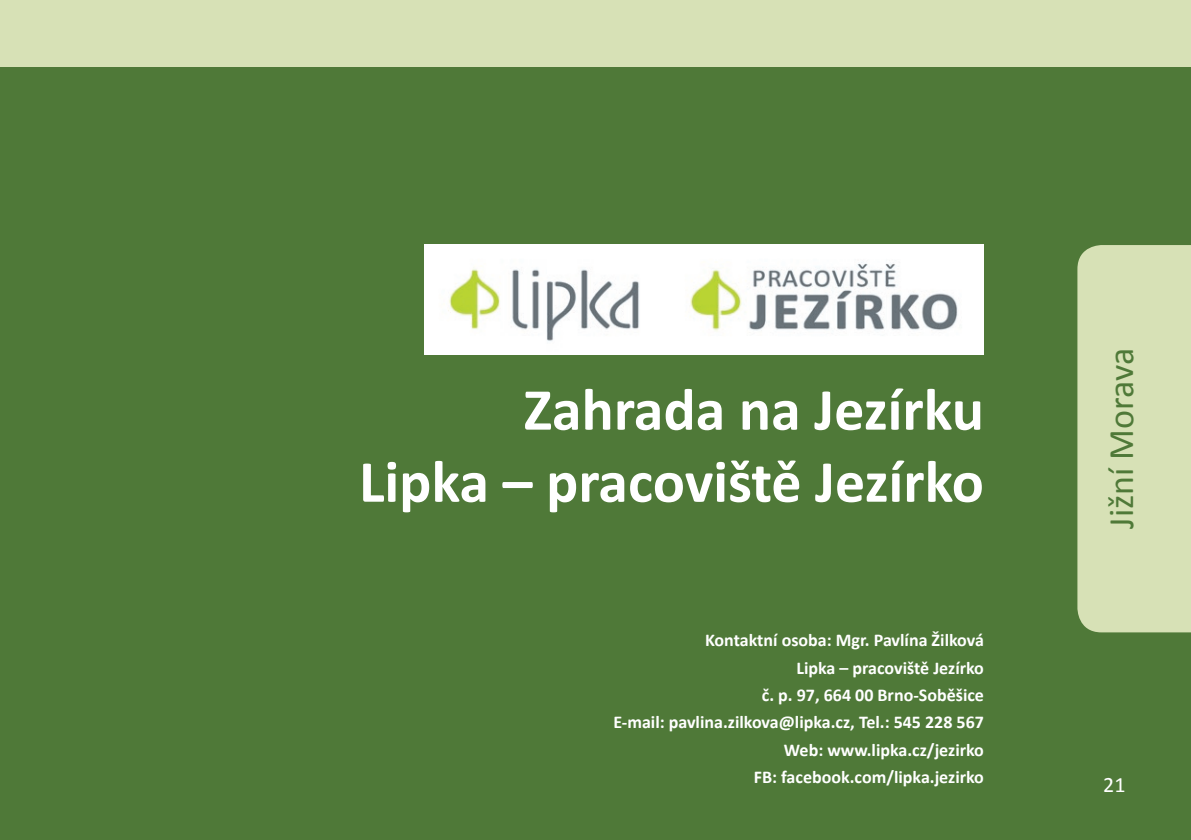
<style>
.page{position:relative;width:1191px;height:840px;background:#fff}
.page>*{position:absolute;margin:0;border:0;box-sizing:border-box;transform-origin:0 0}
.t1{font:700 60px/72px "Calibri";color:#fff;text-align:right}
.t2{font:36px "Calibri";color:#4f7938}
.t3{font:22px "Calibri";color:#fff}
.t4{font:700 18px/27.2px "Calibri";color:#fff;text-align:right}
</style>
<div class="page">
<div style="left:0;top:0;width:1191px;height:67px;background:#d7e1b6"></div>
<div style="left:0;top:67px;width:1191px;height:772px;background:#4f7938"></div>
<div style="left:1077px;top:245px;width:114px;height:387px;background:#d7e1b6"></div>
<img style="left:424px;top:244px;width:560px;height:111px">
<h1 class="t1" style="left:359px;top:373px;width:626px">Zahrada na Jezírku<br>Lipka – pracoviště Jezírko</h1>
<p class="t4" style="left:613px;top:626px;width:372px">Kontaktní osoba: Mgr. Pavlína Žilková<br>Lipka – pracoviště Jezírko<br>č. p. 97, 664 00 Brno-Soběšice<br>E-mail: pavlina.zilkova@lipka.cz, Tel.: 545 228 567<br>Web: www.lipka.cz/jezirko<br>FB: facebook.com/lipka.jezirko</p>
<h2 class="t2" style="left:1098px;top:528px;width:182px;rotate:-90deg">Jižní Morava</h2>
<p class="t3" style="left:1103px;top:769px;width:24px">21</p>
</div>
